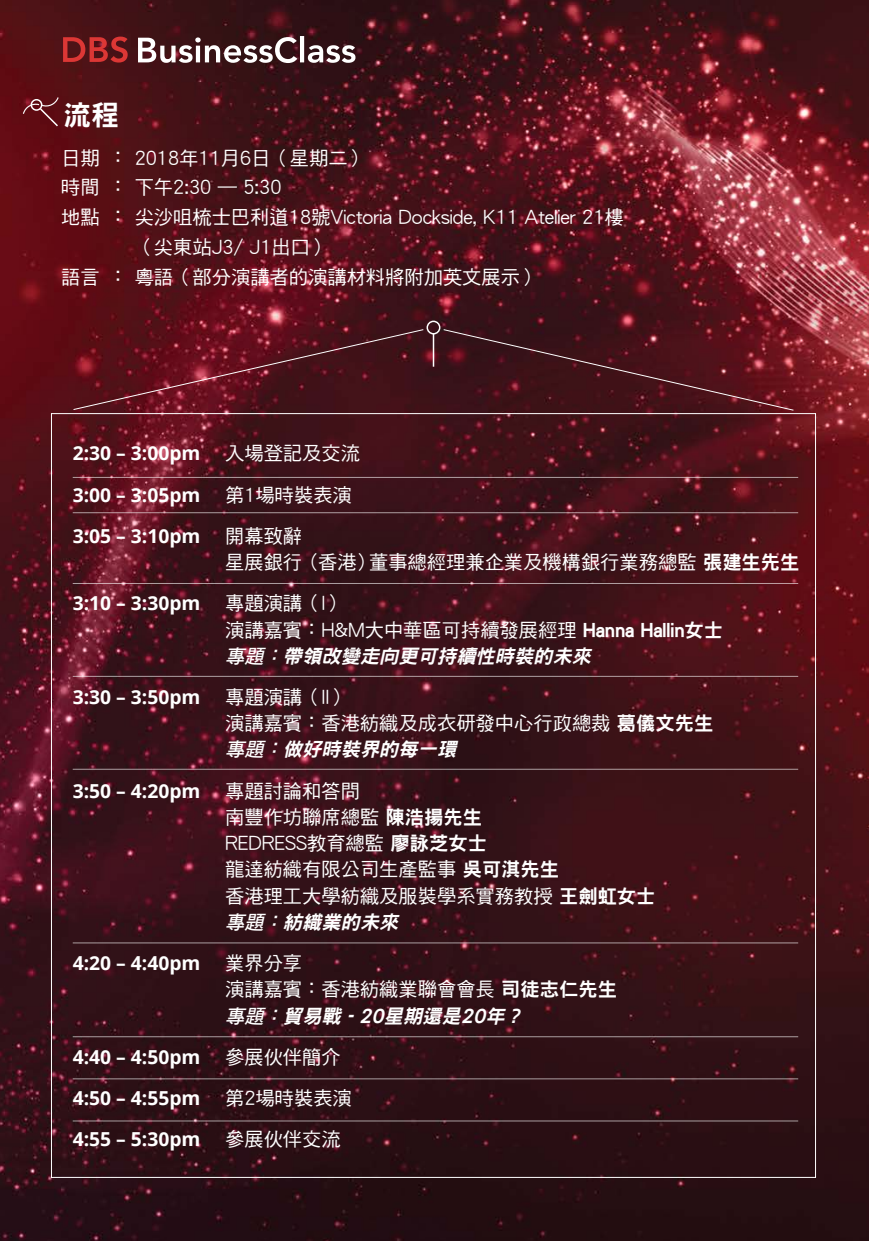
<style>
.page{position:relative;width:869px;height:1241px;background:#fff}
.page>*{position:absolute;margin:0;border:0;box-sizing:border-box;transform-origin:0 0}
.t1{font:28px "DF Hei HK W9";color:#fff}
.t2{font:19.25px/26.2px "DF Hei HK W5";color:#fff}
.t3{font:700 19.25px "Open Sans";color:#fff}
.t4{font:italic 19.25px "DF Hei HK W9";color:#fff}
.s1{font-family:"DF Hei HK W9"}
.s2{font-family:"DF Hei HK W7"}
</style>
<div class="page">
<img style="left:0;top:0;width:868px;height:1240px">
<svg style="left:63px;top:37px;width:65px;height:26px"></svg>
<svg style="left:138px;top:36px;width:217px;height:27px"></svg>
<svg style="left:22px;top:96px;width:38px;height:32px"></svg>
<svg style="left:73px;top:329px;width:351px;height:81px"></svg>
<svg style="left:442px;top:329px;width:351px;height:82px"></svg>
<div style="left:426px;top:320px;width:14px;height:14px;border:1px solid #fff;border-radius:50%"></div>
<hr style="left:432px;top:333px;width:2px;height:33px;background:#fff">
<hr style="left:73px;top:477px;width:724px;height:1px;background:#fff">
<hr style="left:73px;top:512px;width:724px;height:1px;background:#fff">
<hr style="left:73px;top:583px;width:724px;height:1px;background:#fff">
<hr style="left:73px;top:676px;width:724px;height:1px;background:#fff">
<hr style="left:73px;top:768px;width:724px;height:1px;background:#fff">
<hr style="left:73px;top:942px;width:724px;height:1px;background:#fff">
<hr style="left:73px;top:1036px;width:724px;height:1px;background:#fff">
<hr style="left:73px;top:1078px;width:724px;height:1px;background:#fff">
<hr style="left:73px;top:1120px;width:724px;height:1px;background:#fff">
<h1 class="t1" style="left:63px;top:99px;width:57px">流程</h1>
<p class="t2" style="left:61px;top:144px;width:307px">日期： 2018年11月6日（星期二）</p>
<p class="t2" style="left:61px;top:174px;width:222px">時間：下午2:30 – 5:30</p>
<p class="t2" style="left:61px;top:204px;width:564px">地點：尖沙咀梳士巴利道18號Victoria Dockside, K11 Atelier 21樓</p>
<p class="t2" style="left:135px;top:233px;width:196px">（尖東站J3/ J1出口）</p>
<p class="t2" style="left:61px;top:263px;width:479px">語言：粵語（部分演講者的演講材料將附加英文展示）</p>
<p class="t3" style="left:73px;top:440px;width:129px">2:30 – 3:00pm</p>
<p class="t2" style="left:225px;top:440px;width:136px">入場登記及交流</p>
<p class="t3" style="left:73px;top:481px;width:129px">3:00 – 3:05pm</p>
<p class="t2" style="left:225px;top:481px;width:128px">第1場時裝表演</p>
<p class="t3" style="left:73px;top:522px;width:129px">3:05 – 3:10pm</p>
<p class="t2" style="left:225px;top:522px;width:575px">開幕致辭<br>星展銀行（香港）董事總經理兼企業及機構銀行業務總監 <span class="s1">張建生先生</span></p>
<p class="t3" style="left:73px;top:589px;width:129px">3:10 – 3:30pm</p>
<p class="t2" style="left:225px;top:589px;width:499px">專題演講（I）<br>演講嘉賓：H&amp;M大中華區可持續發展經理 <span class="s1">Hanna Hallin女士</span></p>
<p class="t4" style="left:225px;top:645px;width:372px"><span class="s2">專題：</span>帶領改變走向更可持續性時裝的未來</p>
<p class="t3" style="left:73px;top:683px;width:129px">3:30 – 3:50pm</p>
<p class="t2" style="left:225px;top:683px;width:489px">專題演講（II）<br>演講嘉賓：香港紡織及成衣研發中心行政總裁 <span class="s1">葛儀文先生</span></p>
<p class="t4" style="left:225px;top:739px;width:237px"><span class="s2">專題：</span>做好時裝界的每一環</p>
<p class="t3" style="left:73px;top:776px;width:129px">3:50 – 4:20pm</p>
<p class="t2" style="left:225px;top:777px;width:431px">專題討論和答問<br>南豐作坊聯席總監 <span class="s1">陳浩揚先生<br></span>REDRESS教育總監 <span class="s1">廖詠芝女士<br></span>龍達紡織有限公司生產監事 <span class="s1">吳可淇先生<br></span>香港理工大學紡織及服裝學系實務教授 <span class="s1">王劍虹女士</span></p>
<p class="t4" style="left:225px;top:911px;width:179px"><span class="s2">專題：</span>紡織業的未來</p>
<p class="t3" style="left:73px;top:949px;width:129px">4:20 – 4:40pm</p>
<p class="t2" style="left:225px;top:949px;width:393px">業界分享<br>演講嘉賓：香港紡織業聯會會長 <span class="s1">司徒志仁先生</span></p>
<p class="t4" style="left:225px;top:1005px;width:304px"><span class="s2">專題：</span>貿易戰 - 20星期還是20年？</p>
<p class="t3" style="left:73px;top:1043px;width:129px">4:40 – 4:50pm</p>
<p class="t2" style="left:225px;top:1043px;width:117px">參展伙伴簡介</p>
<p class="t3" style="left:73px;top:1084px;width:129px">4:50 – 4:55pm</p>
<p class="t2" style="left:225px;top:1084px;width:128px">第2場時裝表演</p>
<p class="t3" style="left:73px;top:1125px;width:129px">4:55 – 5:30pm</p>
<p class="t2" style="left:225px;top:1125px;width:117px">參展伙伴交流</p>
</div>
